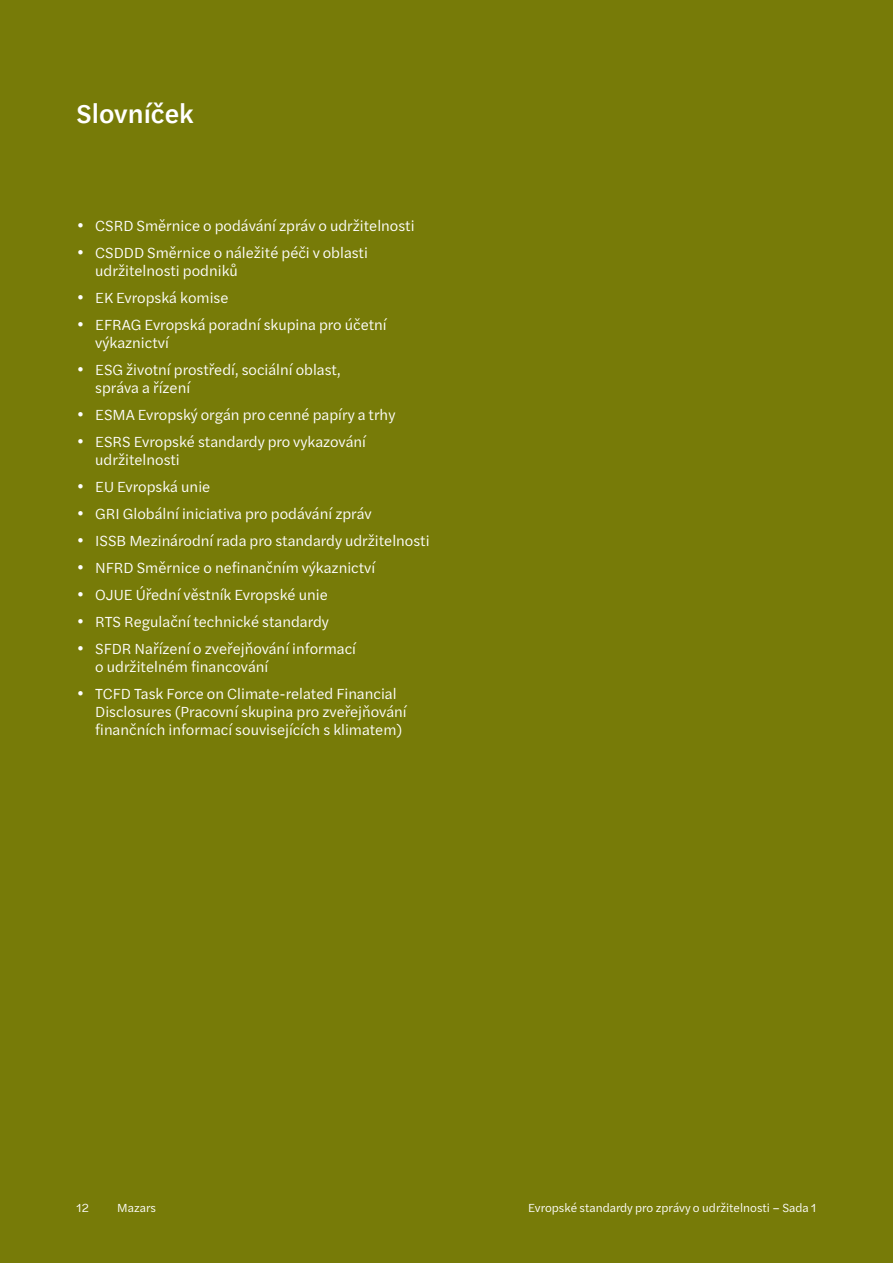
<style>
.page{position:relative;width:893px;height:1263px;background:#777b08}
.page>*{position:absolute;margin:0;border:0;box-sizing:border-box;transform-origin:0 0}
.t1{font:500 27px "Halyard Text";color:#fff}
.t2{font:15px/18px "Halyard Text";color:#fff}
.t3{font:12px "Halyard Text";color:#fff}
</style>
<div class="page">
<h1 class="t1" style="left:77px;top:94px;width:119px">Slovníček</h1>
<p class="t2" style="left:77px;top:216px;width:339px">• CSRD Směrnice o podávání zpráv o udržitelnosti</p>
<p class="t2" style="left:95px;top:243px;width:274px;text-indent:-18px">• CSDDD Směrnice o náležité péči v oblasti udržitelnosti podniků</p>
<p class="t2" style="left:77px;top:288px;width:153px">• EK Evropská komise</p>
<p class="t2" style="left:95px;top:315px;width:293px;text-indent:-18px">• EFRAG Evropská poradní skupina pro účetní výkaznictví</p>
<p class="t2" style="left:95px;top:360px;width:247px;text-indent:-18px">• ESG životní prostředí, sociální oblast, správa a řízení</p>
<p class="t2" style="left:77px;top:405px;width:320px">• ESMA Evropský orgán pro cenné papíry a trhy</p>
<p class="t2" style="left:95px;top:432px;width:272px;text-indent:-18px">• ESRS Evropské standardy pro vykazování udržitelnosti</p>
<p class="t2" style="left:77px;top:477px;width:135px">• EU Evropská unie</p>
<p class="t2" style="left:77px;top:504px;width:296px">• GRI Globální iniciativa pro podávání zpráv</p>
<p class="t2" style="left:77px;top:531px;width:354px">• ISSB Mezinárodní rada pro standardy udržitelnosti</p>
<p class="t2" style="left:77px;top:558px;width:299px">• NFRD Směrnice o nefinančním výkaznictví</p>
<p class="t2" style="left:77px;top:585px;width:252px">• OJUE Úřední věstník Evropské unie</p>
<p class="t2" style="left:77px;top:612px;width:253px">• RTS Regulační technické standardy</p>
<p class="t2" style="left:95px;top:639px;width:262px;text-indent:-18px">• SFDR Nařízení o zveřejňování informací o udržitelném financování</p>
<p class="t2" style="left:95px;top:684px;width:313px;text-indent:-18px">• TCFD Task Force on Climate-related Financial<br>Disclosures (Pracovní skupina pro zveřejňování finančních informací souvisejících s klimatem)</p>
<p class="t3" style="left:77px;top:1199px;width:14px">12</p>
<p class="t3" style="left:117px;top:1199px;width:40px">Mazars</p>
<p class="t3" style="left:528px;top:1199px;width:290px">Evropské standardy pro zprávy o udržitelnosti – Sada 1</p>
</div>
